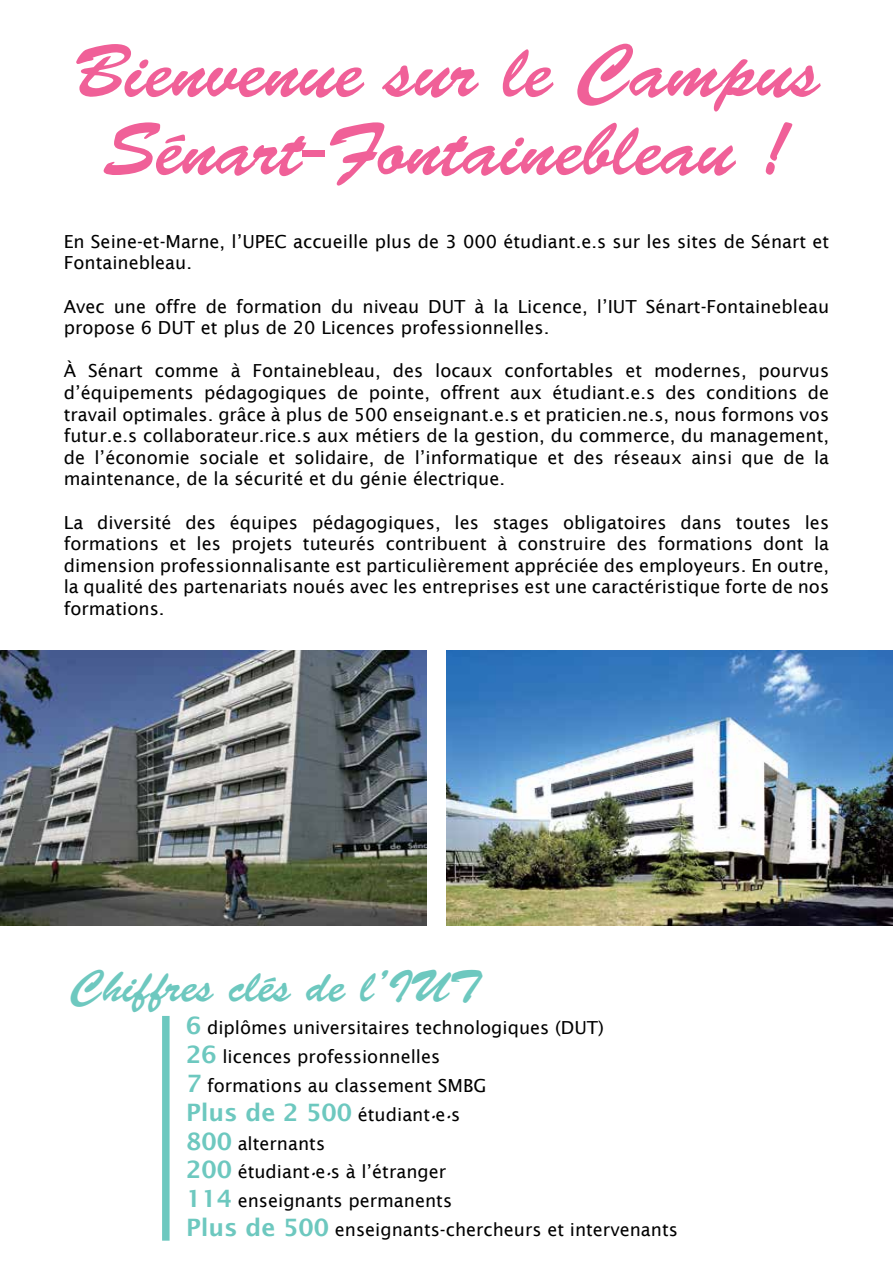
<style>
.page{position:relative;width:893px;height:1263px;background:#fff}
.page>*{position:absolute;margin:0;border:0;box-sizing:border-box;transform-origin:0 0}
.t1{font:75px/78px "Brush Script Std";color:#f06098;text-align:center}
.t2{font:45px "Brush Script Std";color:#6dc8bf}
.t3{font:600 24px "Lucida Sans";color:#6dc8bf}
.t4{font:18px/21.6px "Lucida Sans";color:#000}
.t5{font:18px "Minion Pro";color:#000}
.s1{font-weight:600;font-size:24px;color:#6dc8bf}
.s2{font-weight:400;font-size:18px;color:#000}
.s3{font-family:"Brush Script Std";font-weight:400;font-size:18px;color:#000}
.s4{font-family:"Brush Script Std"}
</style>
<div class="page">
<img style="left:0;top:651px;width:427px;height:274px">
<img style="left:446px;top:651px;width:447px;height:274px">
<div style="left:162px;top:1016px;width:8px;height:225px;background:#6dc8bf"></div>
<h1 class="t1" style="left:72px;top:34px;width:750px">Bienvenue sur le Campus<br>Sénart-Fontainebleau !</h1>
<p class="t4" style="left:64px;top:230px;width:767px">En Seine-et-Marne, l’UPEC accueille plus de 3 000 étudiant.e.s sur les sites de Sénart et<br>Fontainebleau.</p>
<p class="t4" style="left:64px;top:295px;width:767px">Avec une offre de formation du niveau DUT à la Licence, l’IUT Sénart-Fontainebleau propose 6 DUT et plus de 20 Licences professionnelles.</p>
<p class="t4" style="left:64px;top:360px;width:767px;text-align:justify">À Sénart comme à Fontainebleau, des locaux confortables et modernes, pourvus d’équipements pédagogiques de pointe, offrent aux étudiant.e.s des conditions de travail optimales. grâce à plus de 500 enseignant.e.s et praticien.ne.s, nous formons vos futur.e.s collaborateur.rice.s aux métiers de la gestion, du commerce, du management, de l’économie sociale et solidaire, de l’informatique et des réseaux ainsi que de la maintenance, de la sécurité et du génie électrique.</p>
<p class="t4" style="left:64px;top:511px;width:767px;text-align:justify">La diversité des équipes pédagogiques, les stages obligatoires dans toutes les formations et les projets tuteurés contribuent à construire des formations dont la dimension professionnalisante est particulièrement appréciée des employeurs. En outre, la qualité des partenariats noués avec les entreprises est une caractéristique forte de nos formations.</p>
<h2 class="t2" style="left:71px;top:961px;width:410px">Chiffres clés de l’IUT</h2>
<p class="t4" style="left:186px;top:1013px;width:420px;line-height:28.8px"><span class="s1">6</span> diplômes universitaires technologiques (DUT)<br><span class="s1">26</span> licences professionnelles<br><span class="s1">7</span> formations au classement SMBG</p>
<h3 class="t3" style="left:186px;top:1098px;width:276px">Plus de 2 500 <span class="s2">étudiant</span><span class="s3">·</span><span class="s2">e</span><span class="s3">·</span><span class="s2">s</span></h3>
<p class="t4" style="left:186px;top:1129px;width:493px;line-height:28.8px"><span class="s1">800</span> alternants<br><span class="s1">200</span> étudiant<span class="s4">·</span>e<span class="s4">·</span>s à l’étranger<br><span class="s1">114</span> enseignants permanents<br><span class="s1">Plus de 500</span> enseignants-chercheurs et intervenants</p>
<p class="t5" style="left:436px;top:1212px;width:10px">4</p>
</div>
